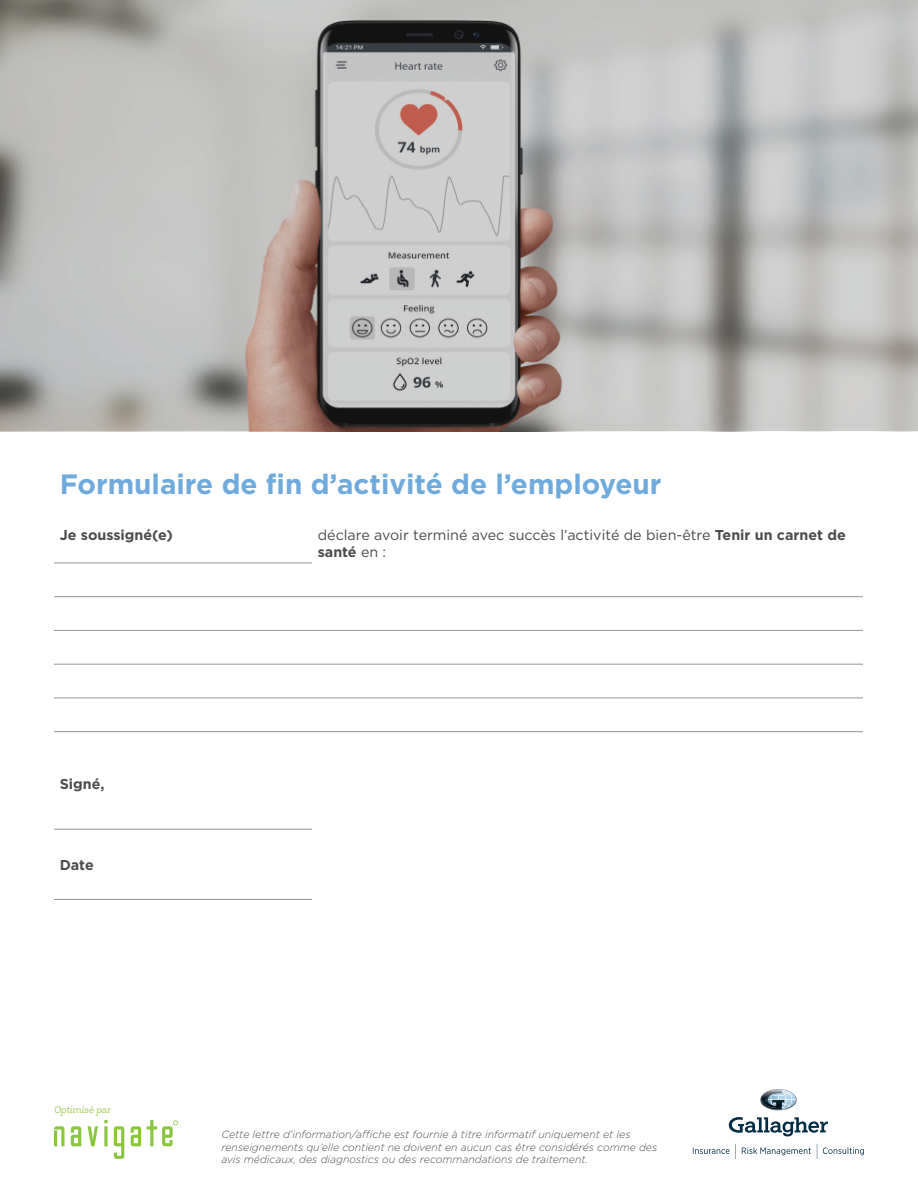
<style>
.page{position:relative;width:918px;height:1188px;background:#fff}
.page>*{position:absolute;margin:0;border:0;box-sizing:border-box;transform-origin:0 0}
.Header_for_body_copy{font:700 27.9px "Gotham";color:#6faadc}
.Header_for_body_copy-2{font:14.25px/17.1px "Gotham";color:#4b4c4d}
.Header_for_body_copy-3{font:700 14.25px "Gotham";color:#4b4c4d}
.t1{font:italic 300 10.5px/12.6px "Gotham";color:#4b4c4d}
.t2{font:italic 300 9.75px "Newslab";color:#98c43f}
.s1{font-weight:700}
</style>
<div class="page">
<svg style="left:104px;top:1120px;width:4px;height:3px"></svg>
<svg style="left:71px;top:1126px;width:10px;height:20px"></svg>
<svg style="left:131px;top:1126px;width:10px;height:20px"></svg>
<svg style="left:114px;top:1126px;width:10px;height:33px"></svg>
<svg style="left:88px;top:1126px;width:10px;height:20px"></svg>
<svg style="left:104px;top:1126px;width:4px;height:20px"></svg>
<svg style="left:54px;top:1126px;width:10px;height:20px"></svg>
<svg style="left:147px;top:1120px;width:31px;height:26px"></svg>
<svg style="left:729px;top:1117px;width:99px;height:19px"></svg>
<svg style="left:742px;top:1147px;width:69px;height:8px"></svg>
<svg style="left:817px;top:1144px;width:47px;height:15px"></svg>
<svg style="left:693px;top:1144px;width:43px;height:15px"></svg>
<svg style="left:760px;top:1089px;width:38px;height:22px"></svg>
<hr style="left:54px;top:596px;width:258px;height:1px;background:#939598">
<hr style="left:312px;top:596px;width:551px;height:1px;background:#939598">
<hr style="left:54px;top:630px;width:258px;height:1px;background:#939598">
<hr style="left:312px;top:630px;width:551px;height:1px;background:#939598">
<hr style="left:54px;top:664px;width:258px;height:1px;background:#939598">
<hr style="left:312px;top:664px;width:551px;height:1px;background:#939598">
<hr style="left:54px;top:698px;width:258px;height:1px;background:#939598">
<hr style="left:312px;top:698px;width:551px;height:1px;background:#939598">
<hr style="left:54px;top:731px;width:258px;height:1px;background:#939598">
<hr style="left:312px;top:731px;width:551px;height:1px;background:#939598">
<hr style="left:54px;top:563px;width:258px;height:1px;background:#939598">
<hr style="left:54px;top:829px;width:258px;height:1px;background:#939598">
<hr style="left:54px;top:899px;width:258px;height:1px;background:#939598">
<svg style="left:0;top:0;width:918px;height:431px;background:#b7b5b3"></svg>
<p class="Header_for_body_copy" style="left:60px;top:465px;width:603px">Formulaire de fin d’activité de l’employeur</p>
<p class="Header_for_body_copy-3" style="left:60px;top:526px;width:115px">Je soussigné(e)</p>
<p class="Header_for_body_copy-2" style="left:318px;top:526px;width:530px">déclare avoir terminé avec succès l’activité de bien-être <span class="s1">Tenir un carnet de santé</span> en :</p>
<p class="Header_for_body_copy-3" style="left:60px;top:774px;width:46px">Signé,</p>
<p class="Header_for_body_copy-3" style="left:60px;top:855px;width:36px">Date</p>
<p class="t2" style="left:54px;top:1103px;width:58px">Optimisé par</p>
<p class="t1" style="left:221px;top:1128px;width:437px">Cette lettre d’information/affiche est fournie à titre informatif uniquement et les renseignements qu’elle contient ne doivent en aucun cas être considérés comme des avis médicaux, des diagnostics ou des recommandations de traitement.</p>
</div>
